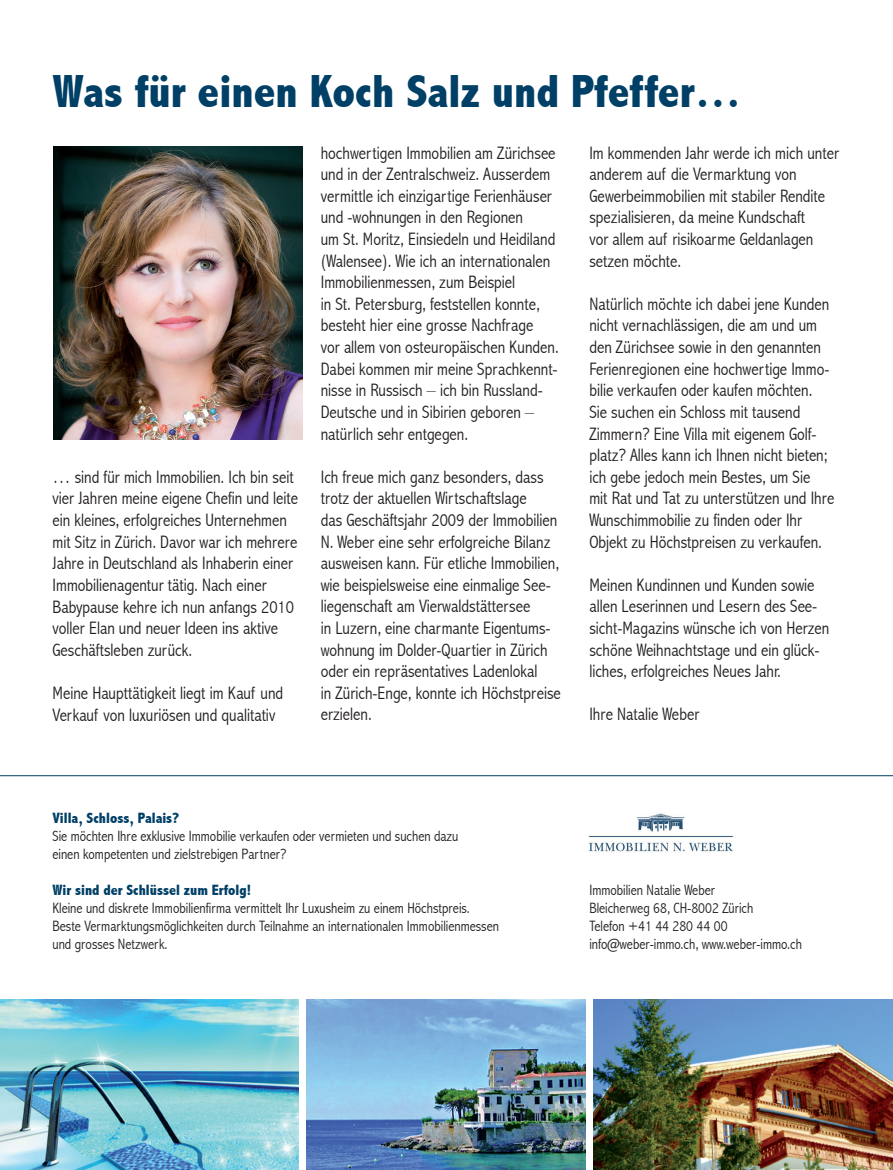
<style>
.page{position:relative;width:893px;height:1170px;background:#fff}
.page>*{position:absolute;margin:0;border:0;box-sizing:border-box;transform-origin:0 0}
.t1{font:800 condensed 46.5px "Abadi";color:#004066}
.t2{font:300 condensed 18px/21.6px "Abadi";color:#231f20}
.t3{font:300 condensed 15px/18px "Abadi";color:#231f20}
.t4{font:800 condensed 15px "Abadi";color:#004066}
</style>
<div class="page">
<img style="left:53px;top:146px;width:250px;height:294px">
<img style="left:588px;top:813px;width:146px;height:39px">
<img style="left:0;top:999px;width:298px;height:170px">
<img style="left:306px;top:999px;width:279px;height:170px">
<img style="left:593px;top:999px;width:300px;height:170px">
<hr style="left:0;top:775px;width:893px;height:1px;background:#004066">
<h1 class="t1" style="left:52px;top:64px;width:690px">Was für einen Koch Salz und Pfeffer…</h1>
<p class="t2" style="left:53px;top:466px;width:247px">… sind für mich Immobilien. Ich bin seit vier Jahren meine eigene Chefin und leite ein kleines, erfolgreiches Unternehmen mit Sitz in Zürich. Davor war ich mehrere Jahre in Deutschland als Inhaberin einer Immobilienagentur tätig. Nach einer Babypause kehre ich nun anfangs 2010 voller Elan und neuer Ideen ins aktive Geschäftsleben zurück.</p>
<p class="t2" style="left:53px;top:682px;width:232px">Meine Haupttätigkeit liegt im Kauf und<br>Verkauf von luxuriösen und qualitativ</p>
<p class="t2" style="left:321px;top:142px;width:240px">hochwertigen Immobilien am Zürichsee und in der Zentralschweiz. Ausserdem vermittle ich einzigartige Ferienhäuser und -wohnungen in den Regionen<br>um St. Moritz, Einsiedeln und Heidiland (Walensee). Wie ich an internationalen Immobilienmessen, zum Beispiel<br>in St. Petersburg, feststellen konnte, besteht hier eine grosse Nachfrage<br>vor allem von osteuropäischen Kunden.<br>Dabei kommen mir meine Sprachkennt&shy;nisse in Russisch – ich bin Russland-Deutsche und in Sibirien geboren – natürlich sehr entgegen.</p>
<p class="t2" style="left:321px;top:466px;width:242px">Ich freue mich ganz besonders, dass trotz der aktuellen Wirtschaftslage<br>das Geschäftsjahr 2009 der Immobilien N. Weber eine sehr erfolgreiche Bilanz ausweisen kann. Für etliche Immobilien, wie beispielsweise eine einmalige See&shy;liegenschaft am Vierwaldstättersee<br>in Luzern, eine charmante Eigentums&shy;wohnung im Dolder-Quartier in Zürich oder ein repräsentatives Ladenlokal<br>in Zürich-Enge, konnte ich Höchstpreise erzielen.</p>
<p class="t2" style="left:589px;top:142px;width:251px">Im kommenden Jahr werde ich mich unter anderem auf die Vermarktung von Gewerbeimmobilien mit stabiler Rendite spezialisieren, da meine Kundschaft<br>vor allem auf risikoarme Geldanlagen setzen möchte.</p>
<p class="t2" style="left:589px;top:293px;width:247px">Natürlich möchte ich dabei jene Kunden nicht vernachlässigen, die am und um den Zürichsee sowie in den genannten Ferienregionen eine hochwertige Immo&shy;bilie verkaufen oder kaufen möchten.<br>Sie suchen ein Schloss mit tausend Zimmern? Eine Villa mit eigenem Golf&shy;platz? Alles kann ich Ihnen nicht bieten; ich gebe jedoch mein Bestes, um Sie<br>mit Rat und Tat zu unterstützen und Ihre Wunschimmobilie zu finden oder Ihr Objekt zu Höchstpreisen zu verkaufen.</p>
<p class="t2" style="left:589px;top:574px;width:241px">Meinen Kundinnen und Kunden sowie allen Leserinnen und Lesern des See&shy;sicht-Magazins wünsche ich von Herzen schöne Weihnachtstage und ein glück&shy;liches, erfolgreiches Neues Jahr.</p>
<p class="t2" style="left:589px;top:703px;width:112px">Ihre Natalie Weber</p>
<p class="t4" style="left:52px;top:809px;width:128px">Villa, Schloss, Palais?</p>
<p class="t3" style="left:52px;top:827px;width:408px">Sie möchten Ihre exklusive Immobilie verkaufen oder vermieten und suchen dazu einen kompetenten und zielstrebigen Partner?</p>
<p class="t4" style="left:52px;top:881px;width:200px">Wir sind der Schlüssel zum Erfolg!</p>
<p class="t3" style="left:52px;top:899px;width:448px">Kleine und diskrete Immobilienfirma vermittelt Ihr Luxusheim zu einem Höchstpreis.<br>Beste Vermarktungsmöglichkeiten durch Teilnahme an internationalen Immobilienmessen und grosses Netzwerk.</p>
<p class="t3" style="left:589px;top:880px;width:214px">Immobilien Natalie Weber<br>Bleicherweg 68, CH-8002 Zürich<br>Telefon +41 44 280 44 00 info@weber-immo.ch, www.weber-immo.ch</p>
</div>
